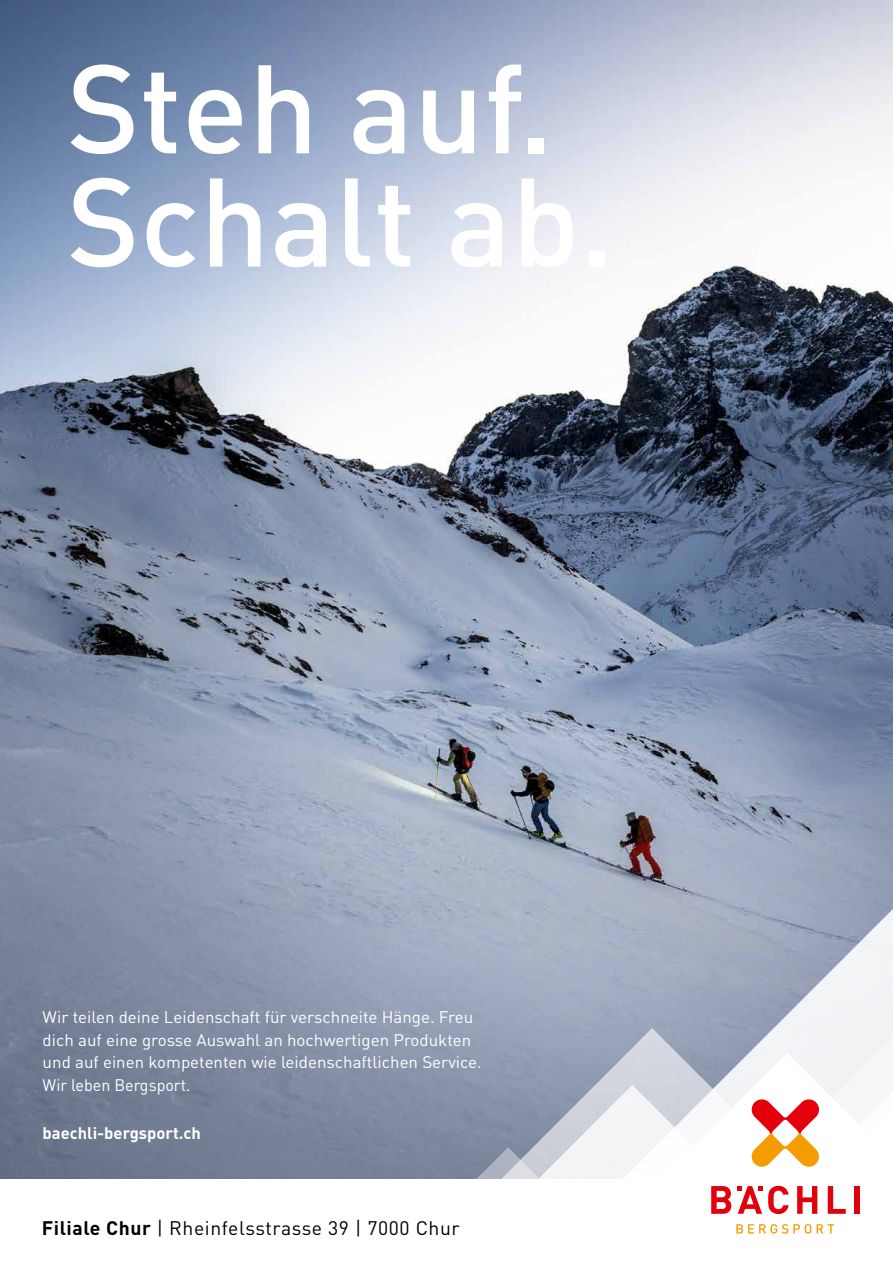
<style>
.page{position:relative;width:893px;height:1263px;background:#fff}
.page>*{position:absolute;margin:0;border:0;box-sizing:border-box;transform-origin:0 0}
.t1{font:500 123.75px/113.2px "DINOT";color:#fff}
.t2{font:19.35px "DINOT";letter-spacing:.03em;color:#000}
.t3{font:16.65px/22.6px "DINOT";color:#fff}
.t4{font:700 16.65px "DINOT";color:#fff}
.s1{font-weight:700}
</style>
<div class="page">
<img style="left:0;top:0;width:893px;height:1179px">
<img style="left:713px;top:909px;width:180px;height:144px">
<img style="left:832px;top:1038px;width:61px;height:15px">
<img style="left:520px;top:1028px;width:193px;height:132px">
<img style="left:539px;top:1085px;width:38px;height:94px">
<svg style="left:577px;top:1053px;width:316px;height:161px"></svg>
<img style="left:477px;top:1148px;width:43px;height:31px">
<img style="left:501px;top:1160px;width:38px;height:19px">
<svg style="left:577px;top:1179px;width:84px;height:35px"></svg>
<svg style="left:751px;top:1099px;width:69px;height:69px"></svg>
<div style="left:854px;top:1186px;width:5px;height:28px;background:#e3000b"></div>
<svg style="left:670px;top:1179px;width:176px;height:55px"></svg>
<h1 class="t1" style="left:67px;top:47px;width:549px">Steh auf.<br>Schalt ab.</h1>
<p class="t3" style="left:43px;top:1005px;width:441px">Wir teilen deine Leidenschaft für verschneite Hänge. Freu dich auf eine grosse Auswahl an hochwertigen Produkten und auf einen kompetenten wie leidenschaftlichen Service.<br>Wir leben Bergsport.</p>
<p class="t4" style="left:43px;top:1121px;width:160px">baechli-bergsport.ch</p>
<p class="t2" style="left:42px;top:1214px;width:420px"><span class="s1">Filiale Chur</span> | Rheinfelsstrasse 39 | 7000 Chur</p>
</div>
